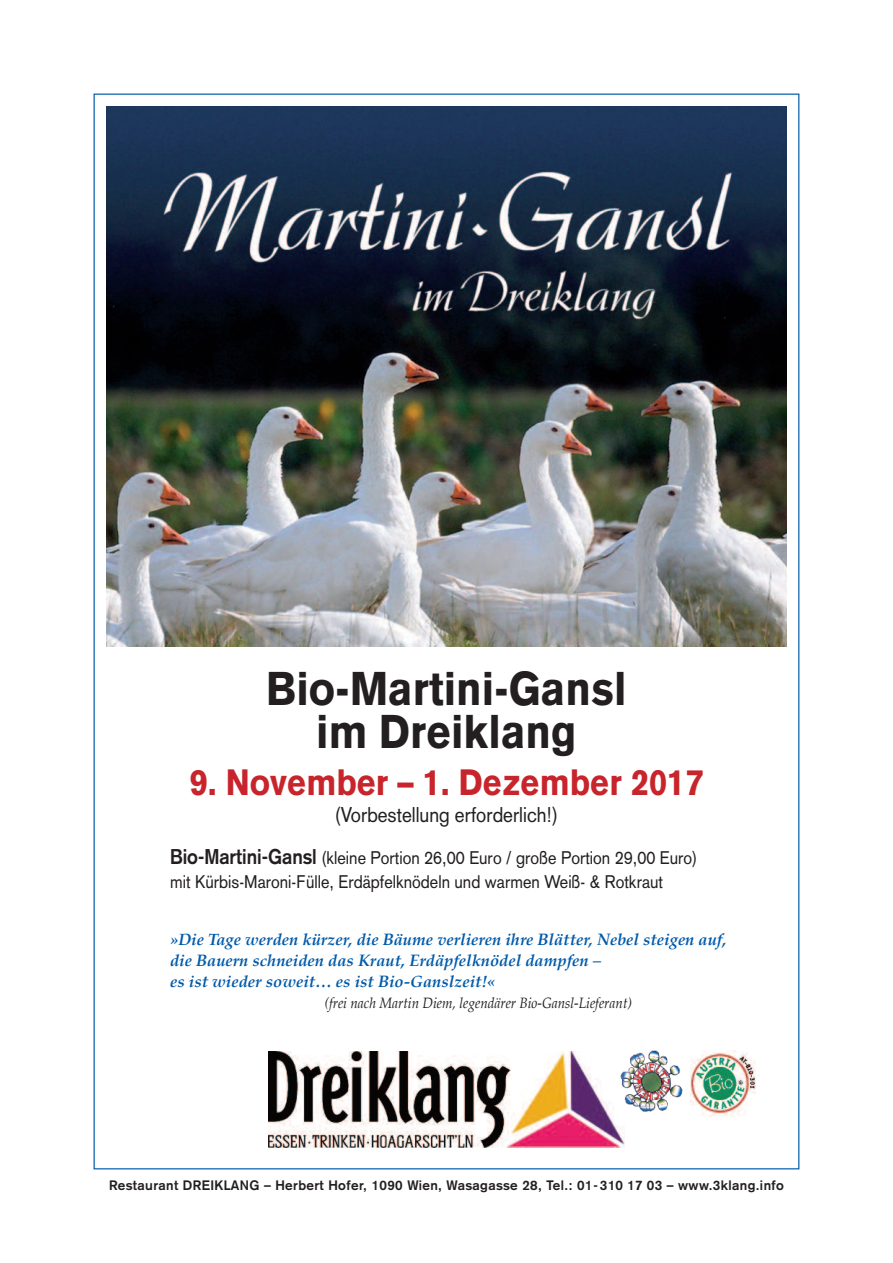
<style>
.page{position:relative;width:893px;height:1263px;background:#fff}
.page>*{position:absolute;margin:0;border:0;box-sizing:border-box;transform-origin:0 0}
.t1{font:900 46.5px/43.8px "Akzidenz Grotesk";color:#231f20;text-align:center;scale:.9 1}
.t2{font:900 36px "Akzidenz Grotesk";color:#c8242b;scale:.9 1}
.t3{font:21px "Akzidenz Grotesk";color:#231f20;scale:.9 1}
.t4{font:18px/24px "Akzidenz Grotesk";color:#231f20;scale:.9 1}
.t5{font:italic 700 16.5px/21px "Palatino";color:#015aaa}
.t6{font:italic 15px "Palatino";color:#231f20;scale:.9 1}
.t7{font:700 13.5px "Akzidenz Grotesk";letter-spacing:.03em;color:#231f20}
.s1{font-weight:700;font-size:21px}
</style>
<div class="page">
<img style="left:106px;top:106px;width:681px;height:540px">
<img style="left:268px;top:1051px;width:357px;height:96px">
<img style="left:690px;top:1050px;width:66px;height:66px">
<img style="left:620px;top:1050px;width:63px;height:63px">
<h1 class="t1" style="left:266px;top:670px;width:402px">Bio-Martini-Gansl im Dreiklang</h1>
<h2 class="t2" style="left:190px;top:769px;width:572px">9. November – 1. Dezember 2017</h2>
<p class="t3" style="left:335px;top:807px;width:250px">(Vorbestellung erforderlich!)</p>
<p class="t4" style="left:170px;top:847px;width:587px"><span class="s1">Bio-Martini-Gansl</span> (kleine Portion 26,00 Euro / große Portion 29,00 Euro) mit Kürbis-Maroni-Fülle, Erdäpfelknödeln und warmen Weiß- &amp; Rotkraut</p>
<p class="t5" style="left:170px;top:930px;width:558px">»Die Tage werden kürzer, die Bäume verlieren ihre Blätter, Nebel steigen auf, die Bauern schneiden das Kraut, Erdäpfelknödel dampfen –<br>es ist wieder soweit… es ist Bio-Ganslzeit!«</p>
<p class="t6" style="left:325px;top:996px;width:343px">(frei nach Martin Diem, legendärer Bio-Gansl-Lieferant)</p>
<p class="t7" style="left:109px;top:1180px;width:676px">Restaurant DREIKLANG – Herbert Hofer, 1090 Wien, Wasagasse 28, Tel.: 01-310 17 03 – www.3klang.info</p>
</div>
